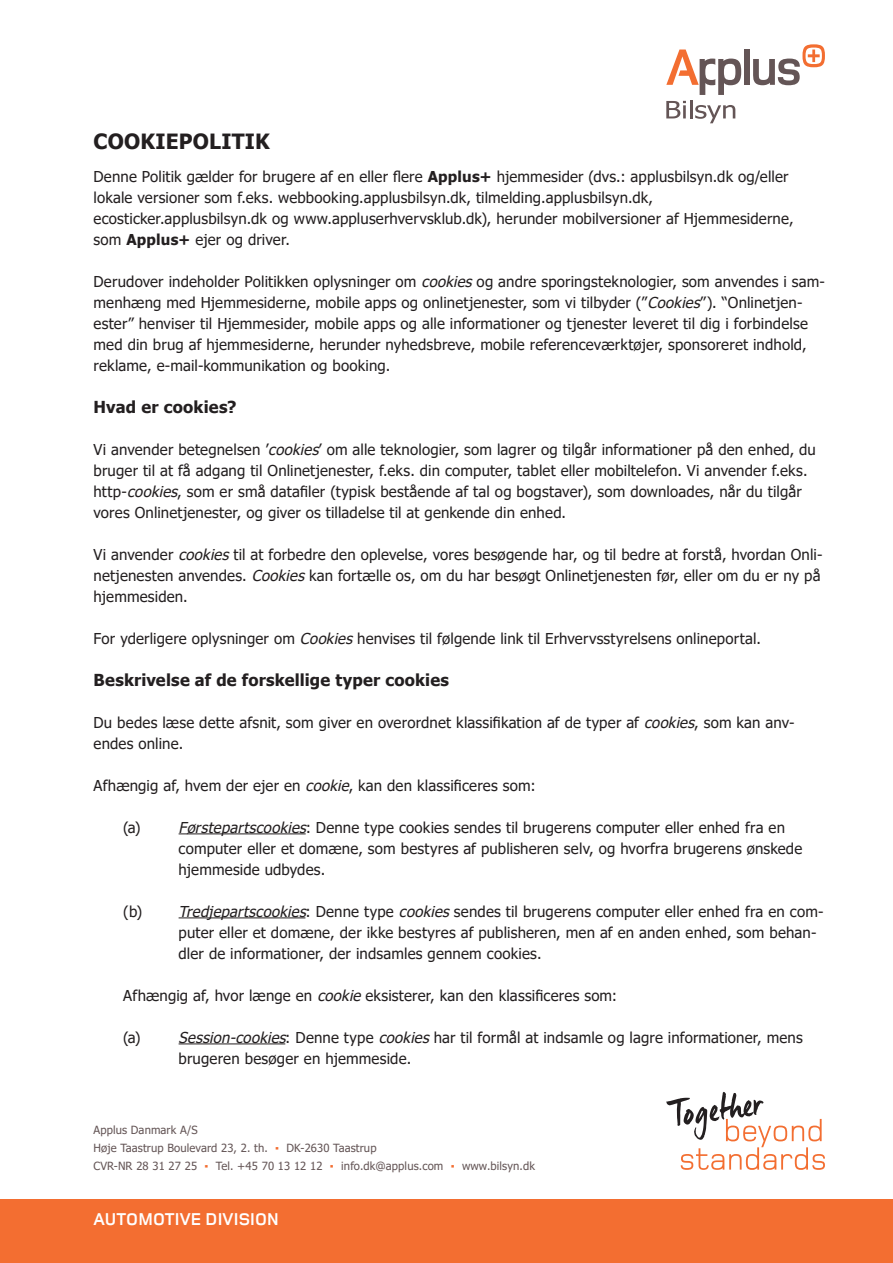
<style>
.page{position:relative;width:893px;height:1263px;background:#fff}
.page>*{position:absolute;margin:0;border:0;box-sizing:border-box;transform-origin:0 0}
.t1{font:700 21px "Tahoma";letter-spacing:.01em;color:#231f20}
.t2{font:700 17.55px "Foundry Monoline";letter-spacing:.01em;color:#fff}
.t3{font:700 16.5px "Tahoma";letter-spacing:.01em;color:#231f20}
.t4{font:15px/21px "Tahoma";letter-spacing:.01em;color:#231f20}
.t5{font:11.25px/18px "Tahoma";letter-spacing:.01em;color:#645556}
.s1{font-weight:700}
.s2{font-style:italic}
.s3{color:#f36e31}
</style>
<div class="page">
<div style="left:744px;top:50px;width:6px;height:35px;background:#645556"></div>
<svg style="left:753px;top:44px;width:72px;height:41px"></svg>
<svg style="left:666px;top:50px;width:75px;height:73px"></svg>
<svg style="left:666px;top:1092px;width:159px;height:78px"></svg>
<div style="left:0;top:1199px;width:893px;height:64px;background:#f36e31"></div>
<hr style="left:179px;top:833px;width:127px;height:1px;background:#231f20">
<hr style="left:179px;top:917px;width:126px;height:1px;background:#231f20">
<hr style="left:179px;top:1043px;width:106px;height:1px;background:#231f20">
<h1 class="t1" style="left:94px;top:127px;width:178px">COOKIEPOLITIK</h1>
<p class="t4" style="left:94px;top:166px;width:701px">Denne Politik gælder for brugere af en eller flere <span class="s1">Applus+</span> hjemmesider (dvs.: applusbilsyn.dk og/eller lokale versioner som f.eks. webbooking.applusbilsyn.dk, tilmelding.applusbilsyn.dk, ecosticker.applusbilsyn.dk og www.appluserhvervsklub.dk), herunder mobilversioner af Hjemmesiderne, som <span class="s1">Applus+</span> ejer og driver.</p>
<p class="t4" style="left:94px;top:271px;width:733px">Derudover indeholder Politikken oplysninger om <span class="s2">cookies</span>og andre sporingsteknologier, som anvendes i sam&shy;menhæng med Hjemmesiderne, mobile apps og onlinetjenester, som vi tilbyder (”<span class="s2">Cookies</span>”). “Onlinetjen&shy;ester” henviser til Hjemmesider, mobile apps og alle informationer og tjenester leveret til dig i forbindelse med din brug af hjemmesiderne, herunder nyhedsbreve, mobile referenceværktøjer, sponsoreret indhold, reklame, e-mail-kommunikation og booking.</p>
<p class="t3" style="left:94px;top:395px;width:145px">Hvad er cookies?</p>
<p class="t4" style="left:94px;top:439px;width:724px">Vi anvender betegnelsen ’<span class="s2">cookies</span>’ om alle teknologier, som lagrer og tilgår informationer på den enhed, du bruger til at få adgang til Onlinetjenester, f.eks. din computer, tablet eller mobiltelefon. Vi anvender f.eks. http-<span class="s2">cookies</span>, som er små datafiler (typisk bestående af tal og bogstaver), som downloades, når du tilgår vores Onlinetjenester, og giver os tilladelse til at genkende din enhed.</p>
<p class="t4" style="left:94px;top:544px;width:730px">Vi anvender <span class="s2">cookies</span>til at forbedre den oplevelse, vores besøgende har, og til bedre at forstå, hvordan Onli&shy;netjenesten anvendes. <span class="s2">Cookies</span>kan fortælle os, om du har besøgt Onlinetjenesten før, eller om du er ny på hjemmesiden.</p>
<p class="t4" style="left:94px;top:628px;width:669px">For yderligere oplysninger om <span class="s2">Cookies</span>henvises til følgende link til Erhvervsstyrelsens onlineportal.</p>
<p class="t3" style="left:94px;top:668px;width:357px">Beskrivelse af de forskellige typer cookies</p>
<p class="t4" style="left:94px;top:712px;width:702px">Du bedes læse dette afsnit, som giver en overordnet klassifikation af de typer af <span class="s2">cookies</span>, som kan anv&shy;endes online.</p>
<p class="t4" style="left:94px;top:775px;width:444px">Afhængig af, hvem der ejer en <span class="s2">cookie</span>, kan den klassificeres som:</p>
<p class="t4" style="left:123px;top:817px;width:19px">(a)</p>
<p class="t4" style="left:179px;top:817px;width:625px"><span class="s2">Førstepartscookies</span>: Denne type cookies sendes til brugerens computer eller enhed fra en computer eller et domæne, som bestyres af publisheren selv, og hvorfra brugerens ønskede hjemmeside udbydes.</p>
<p class="t4" style="left:123px;top:901px;width:20px">(b)</p>
<p class="t4" style="left:179px;top:901px;width:646px"><span class="s2">Tredjepartscookies</span>: Denne type <span class="s2">cookies</span>sendes til brugerens computer eller enhed fra en com&shy;puter eller et domæne, der ikke bestyres af publisheren, men af en anden enhed, som behan&shy;dler de informationer, der indsamles gennem cookies.</p>
<p class="t4" style="left:123px;top:985px;width:495px">Afhængig af, hvor længe en <span class="s2">cookie</span>eksisterer, kan den klassificeres som:</p>
<p class="t4" style="left:123px;top:1027px;width:19px">(a)</p>
<p class="t4" style="left:179px;top:1027px;width:626px"><span class="s2">Session-cookies</span>: Denne type <span class="s2">cookies</span>har til formål at indsamle og lagre informationer, mens brugeren besøger en hjemmeside.</p>
<p class="t5" style="left:94px;top:1121px;width:443px">Applus Danmark A/S<br>Høje Taastrup Boulevard 23, 2. th. <span class="s3">▪</span> DK-2630 Taastrup<br>CVR-NR 28 31 27 25 <span class="s3">▪</span> Tel. +45 70 13 12 12 <span class="s3">▪</span> info.dk@applus.com <span class="s3">▪</span> www.bilsyn.dk</p>
<p class="t2" style="left:94px;top:1209px;width:187px">AUTOMOTIVE DIVISION</p>
</div>
